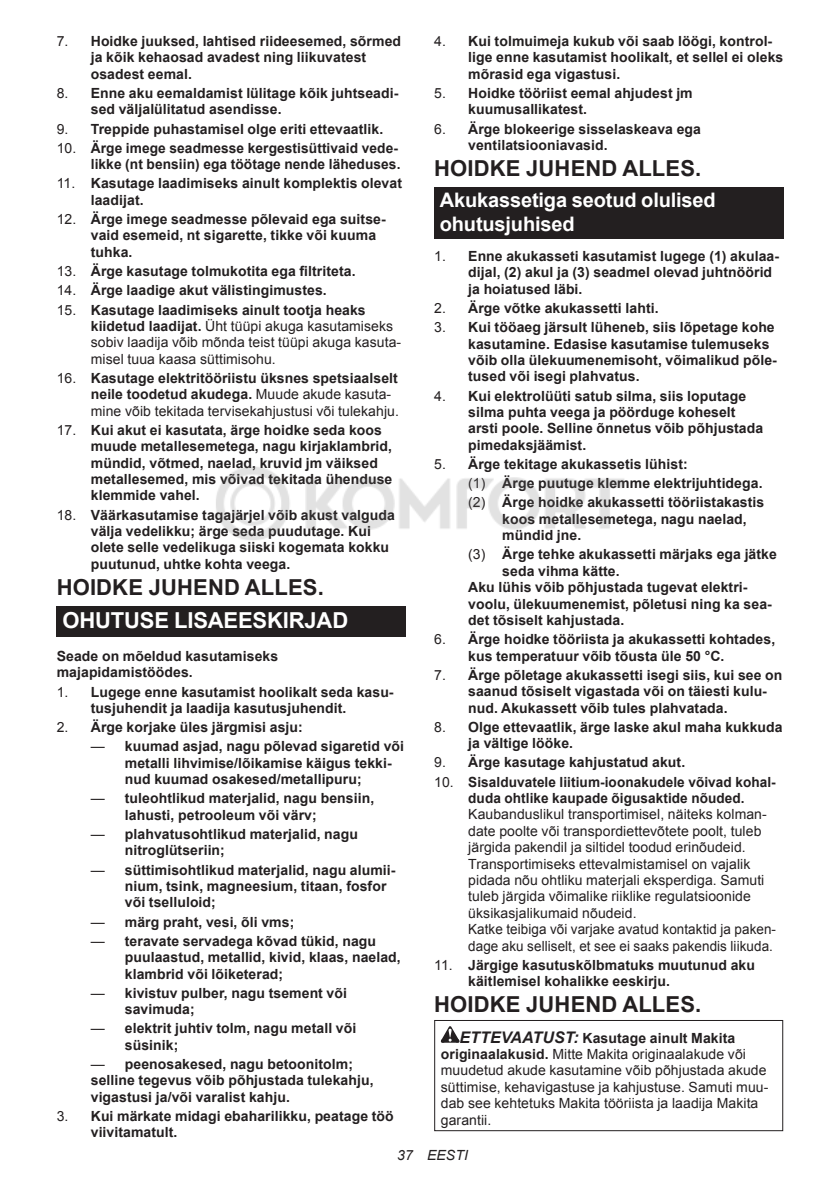
<style>
.page{position:relative;width:840px;height:1191px;background:#fff}
.page>*{position:absolute;margin:0;border:0;box-sizing:border-box;transform-origin:0 0}
.t1{font:700 22px "Arial";letter-spacing:.005em;color:#231f20}
.t2{font:700 22px "Arial";letter-spacing:-.01em;color:#fff}
.t3{font:700 20px/23.4px "Arial";letter-spacing:-.01em;color:#fff}
.t4{font:700 14px/16.4px "Arial";letter-spacing:.005em;color:#231f20}
.t5{font:14px/16.4px "Arial";letter-spacing:.005em;color:#231f20}
.t6{font:italic 14px "Arial";letter-spacing:.005em;color:#231f20}
.s1{font-weight:400}
.s2{font-weight:700}
.s3{font-weight:700;font-style:italic;font-size:16px}
</style>
<div class="page">
<div style="left:57px;top:606px;width:348px;height:30px;background:#231f20"></div>
<div style="left:434px;top:187px;width:348px;height:52px;background:#231f20"></div>
<svg style="left:440px;top:1026px;width:19px;height:16px"></svg>
<div style="left:434px;top:1020px;width:348px;height:111px;border:1px solid #231f20"></div>
<img style="left:216px;top:467px;width:409px;height:73px">
<p class="t4" style="left:91px;top:33px;width:311px;text-indent:-34px"><span class="s1">7.</span> Hoidke juuksed, lahtised riideesemed, sõrmed ja kõik kehaosad avadest ning liikuvatest osadest eemal.</p>
<p class="t4" style="left:91px;top:85px;width:309px;text-indent:-34px"><span class="s1">8.</span> Enne aku eemaldamist lülitage kõik juhtseadi&shy;sed väljalülitatud asendisse.</p>
<p class="t4" style="left:57px;top:122px;width:328px"><span class="s1">9.</span> Treppide puhastamisel olge eriti ettevaatlik.</p>
<p class="t4" style="left:57px;top:141px;width:345px;text-align:right"><span class="s1">10.</span> Ärge imege seadmesse kergestisüttivaid vede&shy;likke (nt bensiin) ega töötage nende läheduses.</p>
<p class="t4" style="left:91px;top:176px;width:312px;text-indent:-34px"><span class="s1">11.</span> Kasutage laadimiseks ainult komplektis olevat laadijat.</p>
<p class="t4" style="left:91px;top:211px;width:296px;text-indent:-34px"><span class="s1">12.</span> Ärge imege seadmesse põlevaid ega suitse&shy;vaid esemeid, nt sigarette, tikke või kuuma tuhka.</p>
<p class="t4" style="left:57px;top:263px;width:300px"><span class="s1">13.</span> Ärge kasutage tolmukotita ega filtriteta.</p>
<p class="t4" style="left:57px;top:283px;width:271px"><span class="s1">14.</span> Ärge laadige akut välistingimustes.</p>
<p class="t5" style="left:91px;top:302px;width:312px;text-indent:-34px">15. <span class="s2">Kasutage laadimiseks ainult tootja heaks kiidetud laadijat.</span> Üht tüüpi akuga kasutamiseks sobiv laadija võib mõnda teist tüüpi akuga kasuta&shy;misel tuua kaasa süttimisohu.</p>
<p class="t5" style="left:91px;top:371px;width:309px;text-indent:-34px">16. <span class="s2">Kasutage elektritööriistu üksnes spetsiaalselt neile toodetud akudega.</span> Muude akude kasuta&shy;mine võib tekitada tervisekahjustusi või tulekahju.</p>
<p class="t4" style="left:91px;top:423px;width:303px;text-indent:-34px"><span class="s1">17.</span> Kui akut ei kasutata, ärge hoidke seda koos muude metallesemetega, nagu kirjaklambrid, mündid, võtmed, naelad, kruvid jm väiksed metallesemed, mis võivad tekitada ühenduse klemmide vahel.</p>
<p class="t4" style="left:91px;top:507px;width:305px;text-indent:-34px"><span class="s1">18.</span> Väärkasutamise tagajärjel võib akust valguda välja vedelikku; ärge seda puudutage. Kui olete selle vedelikuga siiski kogemata kokku puutunud, uhtke kohta veega.</p>
<h1 class="t1" style="left:57px;top:578px;width:268px">HOIDKE JUHEND ALLES.</h1>
<h1 class="t2" style="left:62px;top:611px;width:287px">OHUTUSE LISAEESKIRJAD</h1>
<p class="t4" style="left:57px;top:648px;width:223px">Seade on mõeldud kasutamiseks majapidamistöödes.</p>
<p class="t4" style="left:91px;top:684px;width:304px;text-indent:-34px"><span class="s1">1.</span> Lugege enne kasutamist hoolikalt seda kasu&shy;tusjuhendit ja laadija kasutusjuhendit.</p>
<p class="t4" style="left:57px;top:719px;width:247px"><span class="s1">2.</span> Ärge korjake üles järgmisi asju:</p>
<p class="t4" style="left:125px;top:738px;width:280px;text-indent:-34px"><span class="s1">—</span> kuumad asjad, nagu põlevad sigaretid või metalli lihvimise/lõikamise käigus tekki&shy;nud kuumad osakesed/metallipuru;</p>
<p class="t4" style="left:125px;top:790px;width:251px;text-indent:-34px"><span class="s1">—</span> tuleohtlikud materjalid, nagu bensiin, lahusti, petrooleum või värv;</p>
<p class="t4" style="left:125px;top:826px;width:234px;text-indent:-34px"><span class="s1">—</span> plahvatusohtlikud materjalid, nagu nitroglütseriin;</p>
<p class="t4" style="left:125px;top:862px;width:272px;text-indent:-34px"><span class="s1">—</span> süttimisohtlikud materjalid, nagu alumii&shy;nium, tsink, magneesium, titaan, fosfor või tselluloid;</p>
<p class="t4" style="left:91px;top:914px;width:205px"><span class="s1">—</span> märg praht, vesi, õli vms;</p>
<p class="t4" style="left:125px;top:933px;width:277px;text-indent:-34px"><span class="s1">—</span> teravate servadega kõvad tükid, nagu puulaastud, metallid, kivid, klaas, naelad, klambrid või lõiketerad;</p>
<p class="t4" style="left:125px;top:985px;width:223px;text-indent:-34px"><span class="s1">—</span> kivistuv pulber, nagu tsement või savimuda;</p>
<p class="t4" style="left:125px;top:1020px;width:233px;text-indent:-34px"><span class="s1">—</span> elektrit juhtiv tolm, nagu metall või süsinik;</p>
<p class="t4" style="left:91px;top:1057px;width:284px"><span class="s1">—</span> peenosakesed, nagu betoonitolm; selline tegevus võib põhjustada tulekahju, vigastusi ja/või varalist kahju.</p>
<p class="t4" style="left:91px;top:1109px;width:304px;text-indent:-34px"><span class="s1">3.</span> Kui märkate midagi ebaharilikku, peatage töö viivitamatult.</p>
<p class="t4" style="left:468px;top:33px;width:316px;text-indent:-34px"><span class="s1">4.</span> Kui tolmuimeja kukub või saab löögi, kontrol&shy;lige enne kasutamist hoolikalt, et sellel ei oleks mõrasid ega vigastusi.</p>
<p class="t4" style="left:468px;top:85px;width:226px;text-indent:-34px"><span class="s1">5.</span> Hoidke tööriist eemal ahjudest jm kuumusallikatest.</p>
<p class="t4" style="left:468px;top:122px;width:234px;text-indent:-34px"><span class="s1">6.</span> Ärge blokeerige sisselaskeava ega ventilatsiooniavasid.</p>
<h1 class="t1" style="left:434px;top:159px;width:268px">HOIDKE JUHEND ALLES.</h1>
<h2 class="t3" style="left:439px;top:190px;width:277px">Akukassetiga seotud olulised ohutusjuhised</h2>
<p class="t4" style="left:468px;top:249px;width:312px;text-indent:-34px"><span class="s1">1.</span> Enne akukasseti kasutamist lugege (1) akulaa&shy;dijal, (2) akul ja (3) seadmel olevad juhtnöörid ja hoiatused läbi.</p>
<p class="t4" style="left:434px;top:300px;width:226px"><span class="s1">2.</span> Ärge võtke akukassetti lahti.</p>
<p class="t4" style="left:468px;top:319px;width:310px;text-indent:-34px"><span class="s1">3.</span> Kui tööaeg järsult lüheneb, siis lõpetage kohe kasutamine. Edasise kasutamise tulemuseks võib olla ülekuumenemisoht, võimalikud põle&shy;tused või isegi plahvatus.</p>
<p class="t4" style="left:468px;top:389px;width:296px;text-indent:-34px"><span class="s1">4.</span> Kui elektrolüüti satub silma, siis loputage silma puhta veega ja pöörduge koheselt arsti poole. Selline õnnetus võib põhjustada pimedaksjäämist.</p>
<p class="t4" style="left:468px;top:455px;width:297px;line-height:19.2px;text-indent:-34px"><span class="s1">5.</span> Ärge tekitage akukassetis lühist:<br><span class="s1">(1)</span> Ärge puutuge klemme elektrijuhtidega. <span class="s1">(2)</span> Ärge hoidke akukassetti tööriistakastis</p>
<p class="t4" style="left:502px;top:512px;width:246px">koos metallesemetega, nagu naelad, mündid jne.</p>
<p class="t4" style="left:468px;top:547px;width:310px"><span class="s1">(3)</span> Ärge tehke akukassetti märjaks ega jätke</p>
<p class="t4" style="left:502px;top:564px;width:119px">seda vihma kätte.</p>
<p class="t4" style="left:468px;top:579px;width:280px">Aku lühis võib põhjustada tugevat elektri-</p>
<p class="t4" style="left:468px;top:596px;width:305px">voolu, ülekuumenemist, põletusi ning ka sea-</p>
<p class="t4" style="left:468px;top:612px;width:157px">det tõsiselt kahjustada.</p>
<p class="t4" style="left:468px;top:631px;width:308px;text-indent:-34px"><span class="s1">6.</span> Ärge hoidke tööriista ja akukassetti kohtades, kus temperatuur võib tõusta üle 50 °C.</p>
<p class="t4" style="left:468px;top:667px;width:315px;text-indent:-34px"><span class="s1">7.</span> Ärge põletage akukassetti isegi siis, kui see on saanud tõsiselt vigastada või on täiesti kulu&shy;nud. Akukassett võib tules plahvatada.</p>
<p class="t4" style="left:468px;top:720px;width:316px;text-indent:-34px"><span class="s1">8.</span> Olge ettevaatlik, ärge laske akul maha kukkuda ja vältige lööke.</p>
<p class="t4" style="left:434px;top:754px;width:252px"><span class="s1">9.</span> Ärge kasutage kahjustatud akut.</p>
<p class="t4" style="left:434px;top:774px;width:343px;text-align:center"><span class="s1">10.</span> Sisalduvatele liitium-ioonakudele võivad kohal&shy;duda ohtlike kaupade õigusaktide nõuded.</p>
<p class="t5" style="left:468px;top:807px;width:309px">Kaubanduslikul transportimisel, näiteks kolman&shy;date poolte või transpordiettevõtete poolt, tuleb järgida pakendil ja siltidel toodud erinõudeid.<br>Transportimiseks ettevalmistamisel on vajalik pidada nõu ohtliku materjali eksperdiga. Samuti tuleb järgida võimalike riiklike regulatsioonide üksikasjalikumaid nõudeid.<br>Katke teibiga või varjake avatud kontaktid ja paken&shy;dage aku selliselt, et see ei saaks pakendis liikuda.</p>
<p class="t4" style="left:468px;top:957px;width:288px;text-indent:-34px"><span class="s1">11.</span> Järgige kasutuskõlbmatuks muutunud aku käitlemisel kohalikke eeskirju.</p>
<h1 class="t1" style="left:434px;top:995px;width:268px">HOIDKE JUHEND ALLES.</h1>
<p class="t5" style="left:440px;top:1029px;width:329px;text-indent:19px"><span class="s3">ETTEVAATUST:</span> <span class="s2">Kasutage ainult Makita originaalakusid.</span> Mitte Makita originaalakude või muudetud akude kasutamine võib põhjustada akude süttimise, kehavigastuse ja kahjustuse. Samuti muu&shy;dab see kehtetuks Makita tööriista ja laadija Makita garantii.</p>
<p class="t6" style="left:397px;top:1147px;width:72px">37 EESTI</p>
</div>
